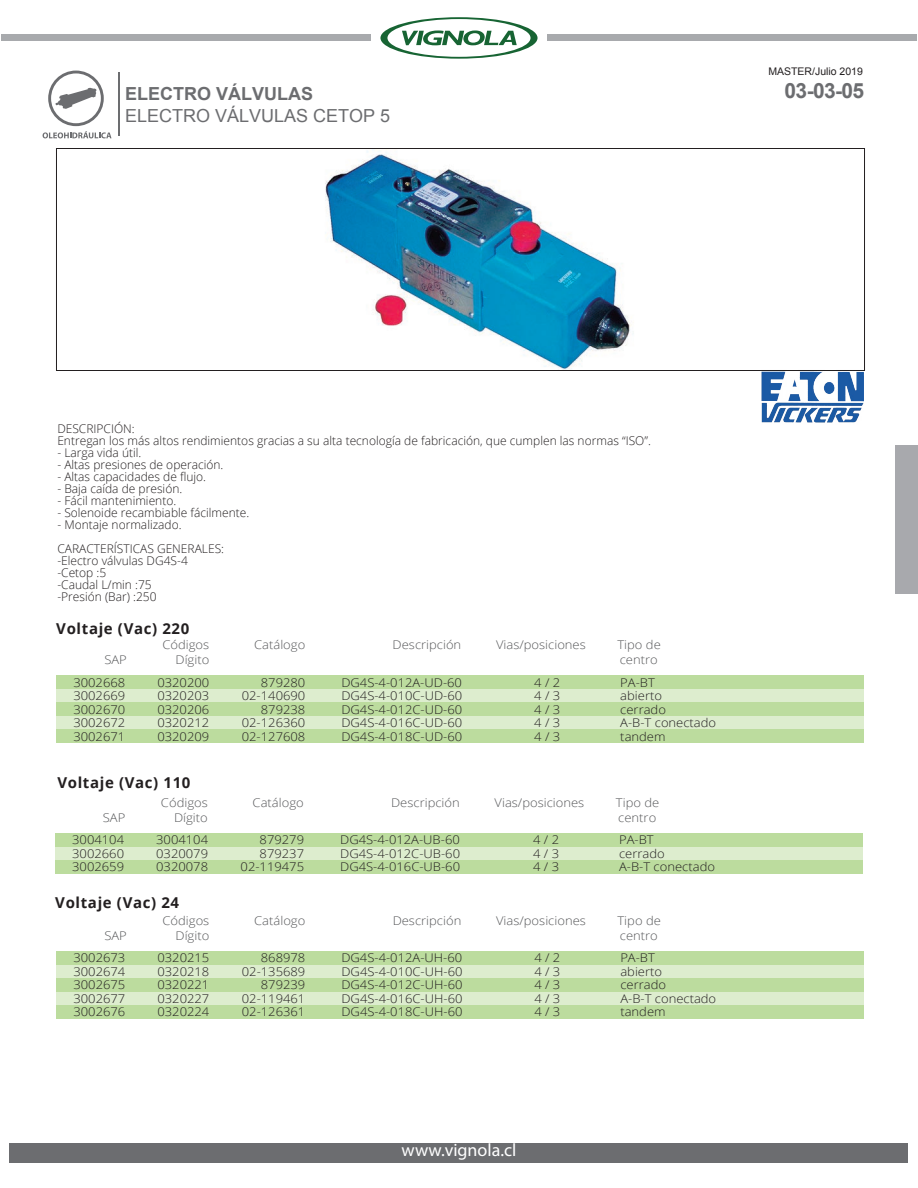
<style>
.page{position:relative;width:918px;height:1188px;background:#fff}
.page>*{position:absolute;margin:0;border:0;box-sizing:border-box;transform-origin:0 0}
.t1{font:700 21px "Arial";color:#6c6d70}
.t2{font:18px "Arial";color:#6c6d70}
.t3{font:700 18px "Arial";color:#6c6d70}
.t4{font:18px "Myriad Pro";color:#fff}
.t5{font:700 15px "Open Sans";letter-spacing:.045em;color:#231f20}
.t6{font:300 12px "Open Sans";color:#231f20;scale:1.08 1}
.t7{font:300 12px/12px "Open Sans";color:#231f20}
.t8{font:300 12px "Open Sans";color:#57585a;scale:1.08 1}
.t9{font:10.5px "Arial";color:#231f20}
</style>
<div class="page">
<div style="left:56px;top:675px;width:807px;height:14px;background:#bcdc9e"></div>
<div style="left:56px;top:689px;width:807px;height:13px;background:#ddedce"></div>
<div style="left:56px;top:716px;width:807px;height:14px;background:#ddedce"></div>
<div style="left:56px;top:702px;width:807px;height:14px;background:#bcdc9e"></div>
<div style="left:56px;top:730px;width:807px;height:13px;background:#bcdc9e"></div>
<div style="left:56px;top:951px;width:808px;height:13px;background:#bcdc9e"></div>
<div style="left:56px;top:964px;width:808px;height:14px;background:#ddedce"></div>
<div style="left:56px;top:991px;width:808px;height:14px;background:#ddedce"></div>
<div style="left:56px;top:978px;width:808px;height:13px;background:#bcdc9e"></div>
<div style="left:56px;top:1005px;width:808px;height:14px;background:#bcdc9e"></div>
<div style="left:55px;top:833px;width:807px;height:13px;background:#bcdc9e"></div>
<div style="left:55px;top:846px;width:807px;height:14px;background:#ddedce"></div>
<div style="left:55px;top:860px;width:807px;height:14px;background:#bcdc9e"></div>
<img style="left:325px;top:151px;width:309px;height:218px">
<div style="left:895px;top:445px;width:22px;height:149px;background:#a8a9ad"></div>
<img style="left:761px;top:371px;width:103px;height:52px">
<div style="left:56px;top:148px;width:809px;height:223px;border:1px solid #231f20"></div>
<div style="left:10px;top:1143px;width:898px;height:20px;background:#6c6d70"></div>
<hr style="left:119px;top:73px;width:1px;height:63px;background:#6c6d70">
<svg style="left:43px;top:71px;width:69px;height:67px"></svg>
<svg style="left:380px;top:17px;width:158px;height:42px"></svg>
<div style="left:2px;top:35px;width:369px;height:6px;background:#a8aaad"></div>
<div style="left:547px;top:35px;width:369px;height:6px;background:#a8aaad"></div>
<p class="t9" style="left:768px;top:65px;width:96px">MASTER/Julio 2019</p>
<h2 class="t3" style="left:125px;top:82px;width:190px">ELECTRO VÁLVULAS</h2>
<h1 class="t1" style="left:785px;top:77px;width:81px">03-03-05</h1>
<h2 class="t2" style="left:125px;top:104px;width:267px">ELECTRO VÁLVULAS CETOP 5</h2>
<p class="t7" style="left:57px;top:422px;width:595px">DESCRIPCIÓN:<br>Entregan los más altos rendimientos gracias a su alta tecnología de fabricación, que cumplen las normas “ISO”.</p>
<p class="t7" style="left:57px;top:446px;width:86px">- Larga vida útil.</p>
<p class="t7" style="left:57px;top:458px;width:168px">- Altas presiones de operación.</p>
<p class="t7" style="left:57px;top:470px;width:150px">- Altas capacidades de flujo.</p>
<p class="t7" style="left:57px;top:482px;width:126px">- Baja caída de presión.</p>
<p class="t7" style="left:57px;top:494px;width:120px">- Fácil mantenimiento.</p>
<p class="t7" style="left:57px;top:506px;width:194px">- Solenoide recambiable fácilmente.</p>
<p class="t7" style="left:57px;top:512px;width:168px;line-height:24px">- Montaje normalizado.<br>CARACTERÍSTICAS GENERALES:</p>
<p class="t7" style="left:57px;top:554px;width:132px">-Electro válvulas DG4S-4 -Cetop :5<br>-Caudal L/min :75 -Presión (Bar) :250</p>
<p class="t5" style="left:56px;top:618px;width:135px">Voltaje (Vac) 220</p>
<p class="t8" style="left:162px;top:636px;width:45px">Códigos</p>
<p class="t8" style="left:254px;top:636px;width:49px">Catálogo</p>
<p class="t8" style="left:393px;top:636px;width:65px">Descripción</p>
<p class="t8" style="left:496px;top:636px;width:85px">Vias/posiciones</p>
<p class="t8" style="left:617px;top:636px;width:42px">Tipo de</p>
<p class="t8" style="left:104px;top:652px;width:22px">SAP</p>
<p class="t8" style="left:175px;top:652px;width:33px">Dígito</p>
<p class="t8" style="left:620px;top:652px;width:37px">centro</p>
<p class="t6" style="left:73px;top:674px;width:50px">3002668</p>
<p class="t6" style="left:157px;top:674px;width:50px">0320200</p>
<p class="t6" style="left:261px;top:674px;width:43px">879280</p>
<p class="t6" style="left:341px;top:674px;width:113px">DG4S-4-012A-UD-60</p>
<p class="t6" style="left:534px;top:674px;width:26px">4 / 2</p>
<p class="t6" style="left:620px;top:674px;width:33px">PA-BT</p>
<p class="t6" style="left:73px;top:688px;width:50px">3002669</p>
<p class="t6" style="left:157px;top:688px;width:50px">0320203</p>
<p class="t6" style="left:242px;top:688px;width:60px">02-140690</p>
<p class="t6" style="left:341px;top:688px;width:114px">DG4S-4-010C-UD-60</p>
<p class="t6" style="left:534px;top:688px;width:26px">4 / 3</p>
<p class="t6" style="left:620px;top:688px;width:40px">abierto</p>
<p class="t6" style="left:73px;top:701px;width:50px">3002670</p>
<p class="t6" style="left:157px;top:701px;width:50px">0320206</p>
<p class="t6" style="left:261px;top:701px;width:43px">879238</p>
<p class="t6" style="left:341px;top:701px;width:114px">DG4S-4-012C-UD-60</p>
<p class="t6" style="left:534px;top:701px;width:26px">4 / 3</p>
<p class="t6" style="left:620px;top:701px;width:44px">cerrado</p>
<p class="t6" style="left:73px;top:715px;width:50px">3002672</p>
<p class="t6" style="left:157px;top:715px;width:50px">0320212</p>
<p class="t6" style="left:242px;top:715px;width:60px">02-126360</p>
<p class="t6" style="left:341px;top:715px;width:114px">DG4S-4-016C-UD-60</p>
<p class="t6" style="left:534px;top:715px;width:26px">4 / 3</p>
<p class="t6" style="left:620px;top:715px;width:90px">A-B-T conectado</p>
<p class="t6" style="left:73px;top:728px;width:50px">3002671</p>
<p class="t6" style="left:157px;top:728px;width:50px">0320209</p>
<p class="t6" style="left:242px;top:728px;width:60px">02-127608</p>
<p class="t6" style="left:341px;top:728px;width:114px">DG4S-4-018C-UD-60</p>
<p class="t6" style="left:534px;top:728px;width:26px">4 / 3</p>
<p class="t6" style="left:620px;top:728px;width:43px">tandem</p>
<p class="t5" style="left:57px;top:772px;width:135px">Voltaje (Vac) 110</p>
<p class="t8" style="left:161px;top:794px;width:45px">Códigos</p>
<p class="t8" style="left:253px;top:794px;width:49px">Catálogo</p>
<p class="t8" style="left:391px;top:794px;width:65px">Descripción</p>
<p class="t8" style="left:495px;top:794px;width:85px">Vias/posiciones</p>
<p class="t8" style="left:616px;top:794px;width:42px">Tipo de</p>
<p class="t8" style="left:103px;top:809px;width:22px">SAP</p>
<p class="t8" style="left:174px;top:809px;width:33px">Dígito</p>
<p class="t8" style="left:618px;top:809px;width:37px">centro</p>
<p class="t6" style="left:72px;top:832px;width:50px">3004104</p>
<p class="t6" style="left:156px;top:832px;width:50px">3004104</p>
<p class="t6" style="left:260px;top:832px;width:43px">879279</p>
<p class="t6" style="left:340px;top:832px;width:112px">DG4S-4-012A-UB-60</p>
<p class="t6" style="left:533px;top:832px;width:26px">4 / 2</p>
<p class="t6" style="left:619px;top:832px;width:33px">PA-BT</p>
<p class="t6" style="left:72px;top:845px;width:50px">3002660</p>
<p class="t6" style="left:156px;top:845px;width:50px">0320079</p>
<p class="t6" style="left:260px;top:845px;width:43px">879237</p>
<p class="t6" style="left:340px;top:845px;width:113px">DG4S-4-012C-UB-60</p>
<p class="t6" style="left:533px;top:845px;width:26px">4 / 3</p>
<p class="t6" style="left:619px;top:845px;width:44px">cerrado</p>
<p class="t6" style="left:72px;top:859px;width:50px">3002659</p>
<p class="t6" style="left:156px;top:859px;width:50px">0320078</p>
<p class="t6" style="left:241px;top:859px;width:60px">02-119475</p>
<p class="t6" style="left:340px;top:859px;width:113px">DG4S-4-016C-UB-60</p>
<p class="t6" style="left:533px;top:859px;width:26px">4 / 3</p>
<p class="t6" style="left:619px;top:859px;width:90px">A-B-T conectado</p>
<p class="t5" style="left:55px;top:892px;width:125px">Voltaje (Vac) 24</p>
<p class="t8" style="left:163px;top:912px;width:45px">Códigos</p>
<p class="t8" style="left:254px;top:912px;width:49px">Catálogo</p>
<p class="t8" style="left:393px;top:912px;width:65px">Descripción</p>
<p class="t8" style="left:496px;top:912px;width:85px">Vias/posiciones</p>
<p class="t8" style="left:618px;top:912px;width:42px">Tipo de</p>
<p class="t8" style="left:104px;top:927px;width:22px">SAP</p>
<p class="t8" style="left:176px;top:927px;width:33px">Dígito</p>
<p class="t8" style="left:620px;top:927px;width:37px">centro</p>
<p class="t6" style="left:73px;top:950px;width:50px">3002673</p>
<p class="t6" style="left:157px;top:950px;width:50px">0320215</p>
<p class="t6" style="left:261px;top:950px;width:43px">868978</p>
<p class="t6" style="left:341px;top:950px;width:113px">DG4S-4-012A-UH-60</p>
<p class="t6" style="left:534px;top:950px;width:26px">4 / 2</p>
<p class="t6" style="left:620px;top:950px;width:33px">PA-BT</p>
<p class="t6" style="left:73px;top:963px;width:50px">3002674</p>
<p class="t6" style="left:157px;top:963px;width:50px">0320218</p>
<p class="t6" style="left:242px;top:963px;width:60px">02-135689</p>
<p class="t6" style="left:341px;top:963px;width:114px">DG4S-4-010C-UH-60</p>
<p class="t6" style="left:534px;top:963px;width:26px">4 / 3</p>
<p class="t6" style="left:620px;top:963px;width:40px">abierto</p>
<p class="t6" style="left:73px;top:977px;width:50px">3002675</p>
<p class="t6" style="left:157px;top:977px;width:50px">0320221</p>
<p class="t6" style="left:261px;top:977px;width:43px">879239</p>
<p class="t6" style="left:341px;top:977px;width:114px">DG4S-4-012C-UH-60</p>
<p class="t6" style="left:534px;top:977px;width:26px">4 / 3</p>
<p class="t6" style="left:620px;top:977px;width:44px">cerrado</p>
<p class="t6" style="left:73px;top:990px;width:50px">3002677</p>
<p class="t6" style="left:157px;top:990px;width:50px">0320227</p>
<p class="t6" style="left:242px;top:990px;width:60px">02-119461</p>
<p class="t6" style="left:341px;top:990px;width:114px">DG4S-4-016C-UH-60</p>
<p class="t6" style="left:534px;top:990px;width:26px">4 / 3</p>
<p class="t6" style="left:620px;top:990px;width:90px">A-B-T conectado</p>
<p class="t6" style="left:73px;top:1004px;width:50px">3002676</p>
<p class="t6" style="left:157px;top:1004px;width:50px">0320224</p>
<p class="t6" style="left:242px;top:1004px;width:60px">02-126361</p>
<p class="t6" style="left:341px;top:1004px;width:114px">DG4S-4-018C-UH-60</p>
<p class="t6" style="left:534px;top:1004px;width:26px">4 / 3</p>
<p class="t6" style="left:620px;top:1004px;width:43px">tandem</p>
<h2 class="t4" style="left:402px;top:1139px;width:116px">www.vignola.cl</h2>
</div>
